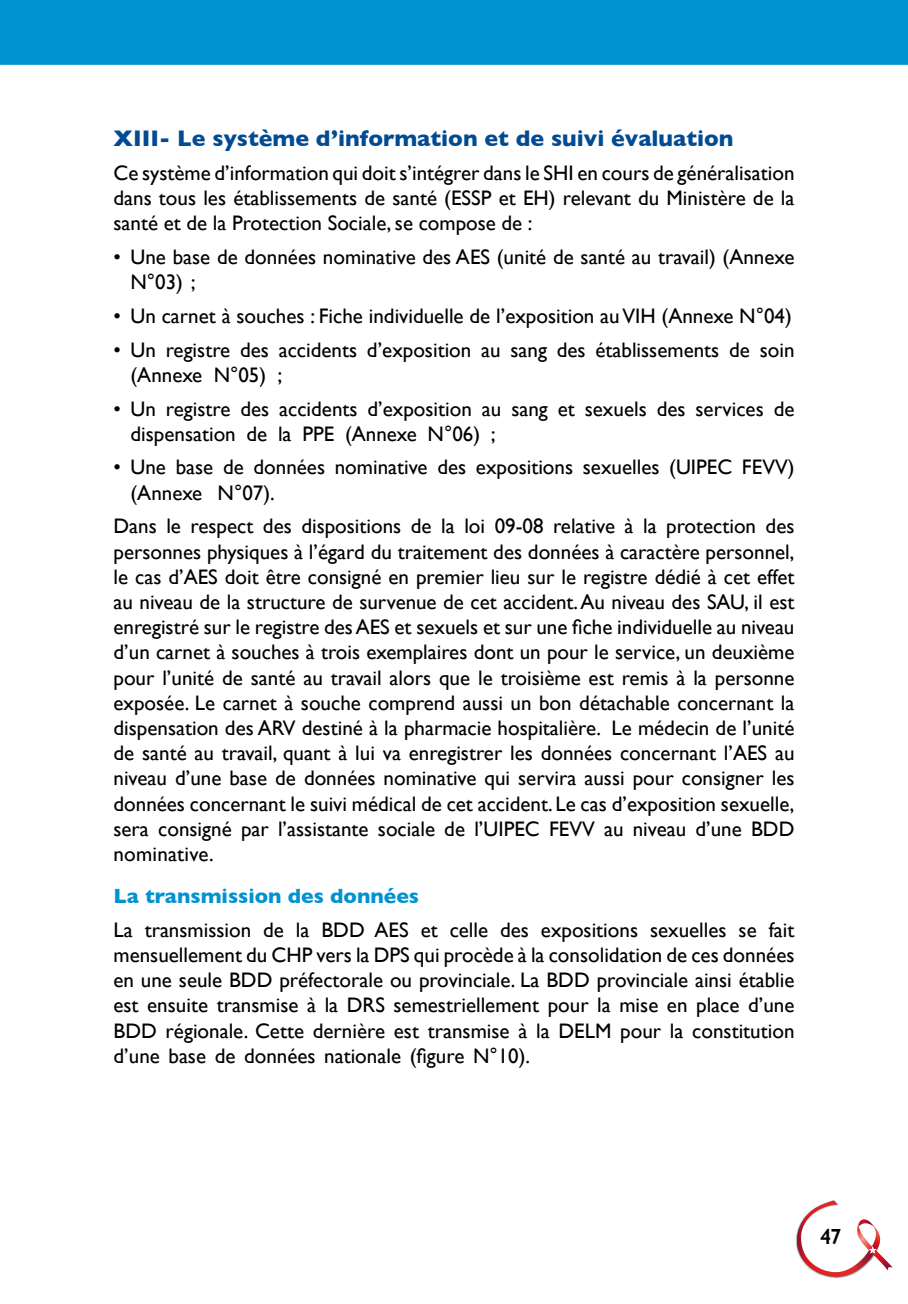
<style>
.page{position:relative;width:908px;height:1304px;background:#fff}
.page>*{position:absolute;margin:0;border:0;box-sizing:border-box;transform-origin:0 0}
.t1{font:700 23px "Gill Sans";color:#004b93}
.t2{font:600 22px "Gill Sans";color:#000;scale:.93 1}
.t3{font:21px/25.2px "Gill Sans";color:#000}
.t4{font:700 21px "Gill Sans";color:#0093d1}
</style>
<div class="page">
<div style="left:0;top:0;width:907px;height:65px;background:#0093d1"></div>
<svg style="left:796px;top:1200px;width:96px;height:79px"></svg>
<p class="t1" style="left:113px;top:120px;width:621px">XIII- Le système d’information et de suivi évaluation</p>
<p class="t3" style="left:113px;top:160px;width:682px;text-align:justify">Ce système d’information qui doit s’intégrer dans le SHI en cours de généralisation dans tous les établissements de santé (ESSP et EH) relevant du Ministère de la santé et de la Protection Sociale, se compose de :</p>
<p class="t3" style="left:130px;top:244px;width:665px;text-indent:-17px">• Une base de données nominative des AES (unité de santé au travail) (Annexe<br>N°03) ;</p>
<p class="t3" style="left:113px;top:303px;width:679px">• Un carnet à souches : Fiche individuelle de l’exposition au VIH (Annexe N°04)</p>
<p class="t3" style="left:130px;top:337px;width:665px;text-indent:-17px">• Un registre des accidents d’exposition au sang des établissements de soin (Annexe N°05) ;</p>
<p class="t3" style="left:130px;top:396px;width:665px;text-indent:-17px">• Un registre des accidents d’exposition au sang et sexuels des services de dispensation de la PPE (Annexe N°06) ;</p>
<p class="t3" style="left:130px;top:455px;width:665px;text-indent:-17px">• Une base de données nominative des expositions sexuelles (UIPEC FEVV) (Annexe N°07).</p>
<p class="t3" style="left:113px;top:513px;width:682px;text-align:justify">Dans le respect des dispositions de la loi 09-08 relative à la protection des personnes physiques à l’égard du traitement des données à caractère personnel, le cas d’AES doit être consigné en premier lieu sur le registre dédié à cet effet au niveau de la structure de survenue de cet accident. Au niveau des SAU, il est enregistré sur le registre des AES et sexuels et sur une fiche individuelle au niveau d’un carnet à souches à trois exemplaires dont un pour le service, un deuxième pour l’unité de santé au travail alors que le troisième est remis à la personne exposée. Le carnet à souche comprend aussi un bon détachable concernant la dispensation des ARV destiné à la pharmacie hospitalière. Le médecin de l’unité de santé au travail, quant à lui va enregistrer les données concernant l’AES au niveau d’une base de données nominative qui servira aussi pour consigner les données concernant le suivi médical de cet accident. Le cas d’exposition sexuelle, sera consigné par l’assistante sociale de l’UIPEC FEVV au niveau d’une BDD nominative.</p>
<p class="t4" style="left:113px;top:879px;width:307px">La transmission des données</p>
<p class="t3" style="left:113px;top:917px;width:682px;text-align:justify">La transmission de la BDD AES et celle des expositions sexuelles se fait mensuellement du CHP vers la DPS qui procède à la consolidation de ces données en une seule BDD préfectorale ou provinciale. La BDD provinciale ainsi établie est ensuite transmise à la DRS semestriellement pour la mise en place d’une BDD régionale. Cette dernière est transmise à la DELM pour la constitution d’une base de données nationale (figure N°10).</p>
<p class="t2" style="left:820px;top:1223px;width:24px">47</p>
</div>
